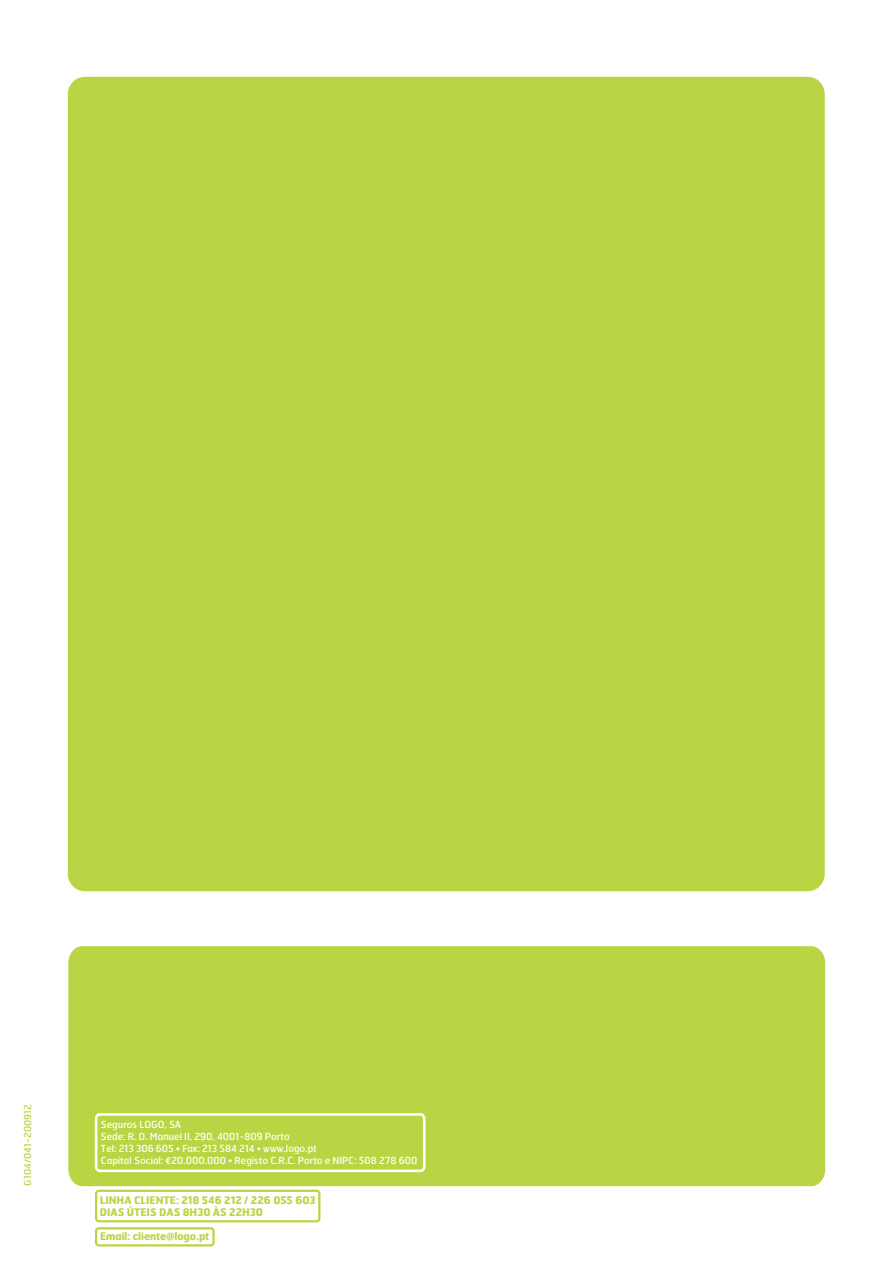
<style>
.page{position:relative;width:893px;height:1263px;background:#fff}
.page>*{position:absolute;margin:0;border:0;box-sizing:border-box;transform-origin:0 0}
.t1{font:700 10.5px/12.1px "Hermes";letter-spacing:-.005em;color:#bad543}
.t2{font:9.75px/12px "Hermes";color:#fff}
.t3{font:9.6px "Hermes";letter-spacing:.01em;color:#bad543}
.s1{font-weight:100}
.s2{font-family:"Euro Mono";font-weight:700}
</style>
<div class="page">
<div style="left:68px;top:77px;width:757px;height:814px;background:#bad543;border-radius:17px"></div>
<div style="left:68px;top:946px;width:757px;height:240px;background:#bad543"></div>
<div style="left:95px;top:1113px;width:330px;height:59px;border:3px solid #fff;border-radius:4px"></div>
<div style="left:95px;top:1227px;width:120px;height:19px;border:2px solid #bad543;border-radius:3px"></div>
<div style="left:95px;top:1190px;width:225px;height:32px;border:2px solid #bad543;border-radius:3px"></div>
<p class="t3" style="left:24px;top:1186px;width:83px;rotate:-90deg">G104/041-200912</p>
<p class="t2" style="left:101px;top:1119px;width:318px">Seguros LOGO, SA<br>Sede: R. D. Manuel II, 290, 4001-809 Porto<br>Tel: 213 306 605 <span class="s1">•</span> Fax: 213 584 214 <span class="s1">•</span> www.logo.pt<br>Capital Social: <span class="s2">€</span>20.000.000 <span class="s1">•</span> Registo C.R.C. Porto e NIPC: 508 278 600</p>
<p class="t1" style="left:100px;top:1195px;width:217px">LINHA CLIENTE: 218 546 212 / 226 055 603<br>DIAS ÚTEIS DAS 8H30 ÀS 22H30</p>
<p class="t1" style="left:100px;top:1231px;width:111px">Email: cliente@logo.pt</p>
</div>
